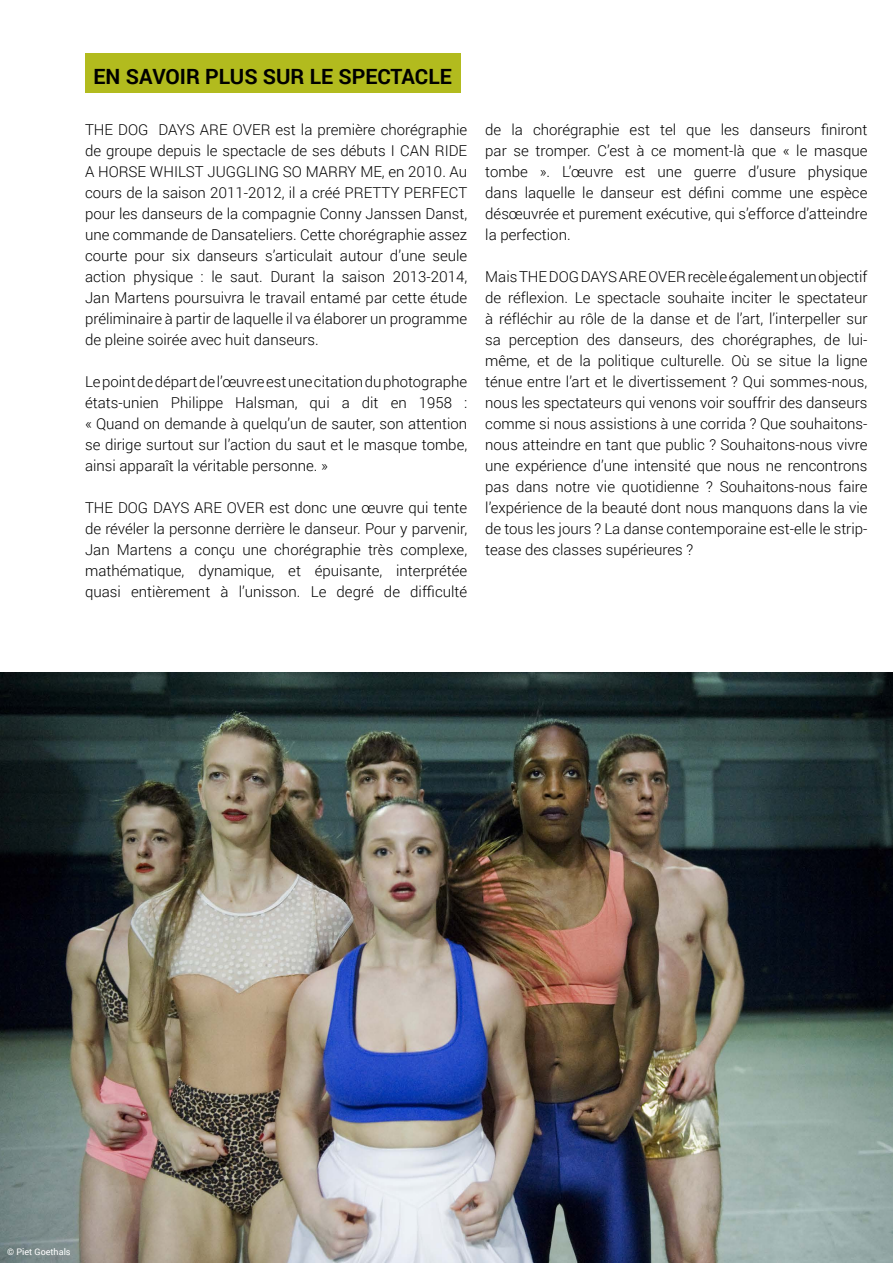
<style>
.page{position:relative;width:893px;height:1263px;background:#fff}
.page>*{position:absolute;margin:0;border:0;box-sizing:border-box;transform-origin:0 0}
.t1{font:700 21px "Roboto";color:#000}
.t2{font:300 15px/21px "Roboto";color:#000;text-align:justify}
.t3{font:9px "Roboto";color:#fff}
</style>
<div class="page">
<img style="left:0;top:672px;width:893px;height:591px">
<div style="left:85px;top:53px;width:375px;height:39px;background:#b2bb1e"></div>
<h1 class="t1" style="left:94px;top:61px;width:360px">EN SAVOIR PLUS SUR LE SPECTACLE</h1>
<p class="t2" style="left:85px;top:118px;width:384px">THE DOG DAYS ARE OVER est la première chorégraphie de groupe depuis le spectacle de ses débuts I CAN RIDE A HORSE WHILST JUGGLING SO MARRY ME, en 2010. Au cours de la saison 2011-2012, il a créé PRETTY PERFECT pour les danseurs de la compagnie Conny Janssen Danst, une commande de Dansateliers. Cette chorégraphie assez courte pour six danseurs s’articulait autour d’une seule action physique : le saut. Durant la saison 2013-2014, Jan Martens poursuivra le travail entamé par cette étude préliminaire à partir de laquelle il va élaborer un programme de pleine soirée avec huit danseurs.</p>
<p class="t2" style="left:85px;top:370px;width:384px">Le point de départ de l’œuvre est une citation du photographe états-unien Philippe Halsman, qui a dit en 1958 : « Quand on demande à quelqu’un de sauter, son attention se dirige surtout sur l’action du saut et le masque tombe, ainsi apparaît la véritable personne. »</p>
<p class="t2" style="left:85px;top:496px;width:384px">THE DOG DAYS ARE OVER est donc une œuvre qui tente de révéler la personne derrière le danseur. Pour y parvenir, Jan Martens a conçu une chorégraphie très complexe, mathématique, dynamique, et épuisante, interprétée quasi entièrement à l’unisson. Le degré de difficulté</p>
<p class="t2" style="left:485px;top:118px;width:384px">de la chorégraphie est tel que les danseurs finiront par se tromper. C’est à ce moment-là que « le masque tombe ». L’œuvre est une guerre d’usure physique dans laquelle le danseur est défini comme une espèce désœuvrée et purement exécutive, qui s’efforce d’atteindre la perfection.</p>
<p class="t2" style="left:485px;top:265px;width:384px">Mais THE DOG DAYS ARE OVER recèle également un objectif de réflexion. Le spectacle souhaite inciter le spectateur à réfléchir au rôle de la danse et de l’art, l’interpeller sur sa perception des danseurs, des chorégraphes, de lui&shy;même, et de la politique culturelle. Où se situe la ligne ténue entre l’art et le divertissement ? Qui sommes-nous, nous les spectateurs qui venons voir souffrir des danseurs comme si nous assistions à une corrida ? Que souhaitons&shy;nous atteindre en tant que public ? Souhaitons-nous vivre une expérience d’une intensité que nous ne rencontrons pas dans notre vie quotidienne ? Souhaitons-nous faire l’expérience de la beauté dont nous manquons dans la vie de tous les jours ? La danse contemporaine est-elle le strip&shy;tease des classes supérieures ?</p>
<p class="t3" style="left:7px;top:1245px;width:65px">© Piet Goethals</p>
</div>
